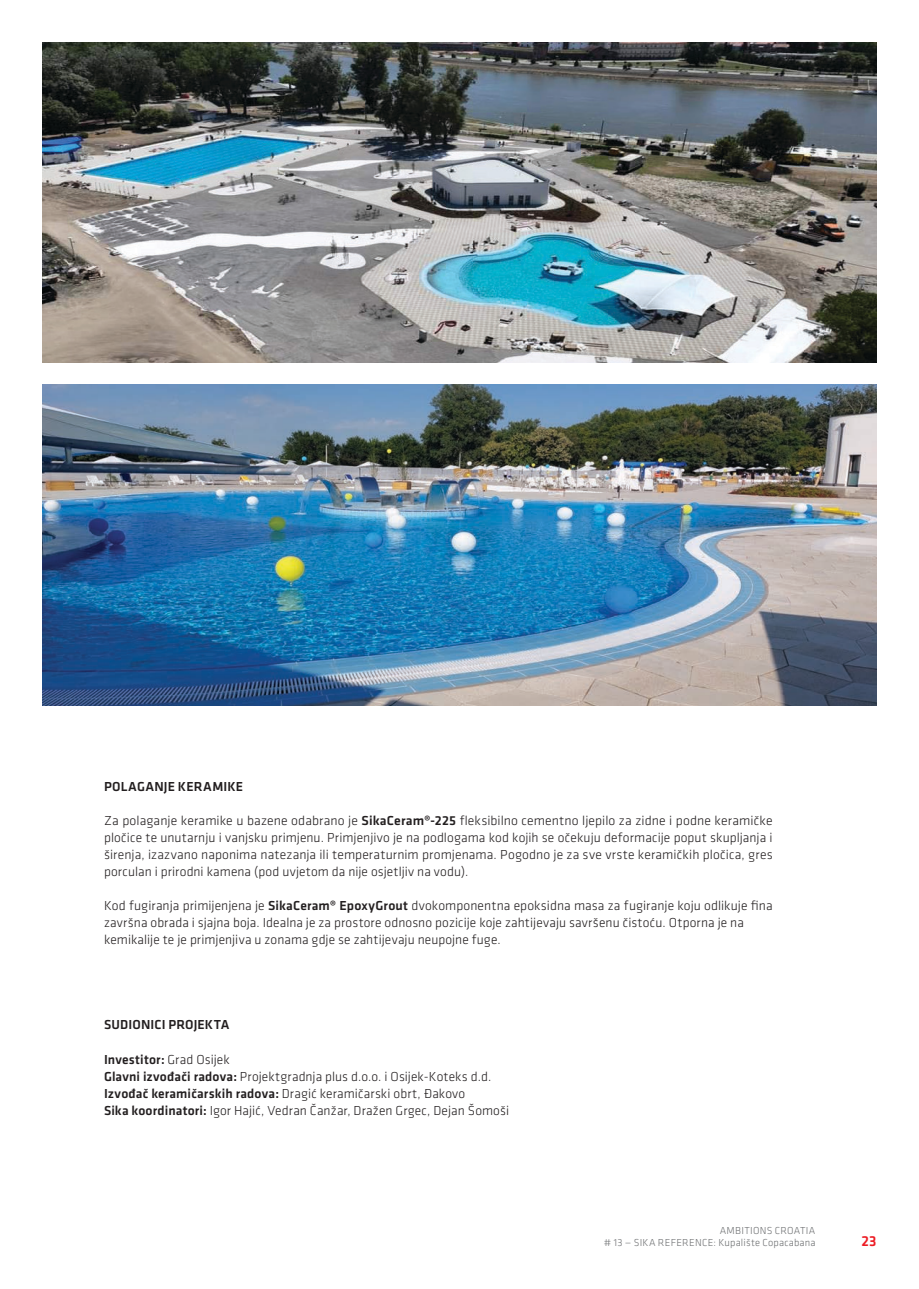
<style>
.page{position:relative;width:919px;height:1289px;background:#fff}
.page>*{position:absolute;margin:0;border:0;box-sizing:border-box;transform-origin:0 0}
.t1{font:500 15px "Klavika";color:#ed1c24}
.SI_Copy_Magazine_A4{font:300 13.5px/17px "Klavika";letter-spacing:.005em;color:#231f20;text-align:justify}
.SI_Copy_Magazine_A4-2{font:500 13.5px "Klavika";letter-spacing:.01em;color:#231f20}
.t2{font:300 10.5px "Klavika";letter-spacing:.02em;color:#6d6f71}
.s1{font-weight:500}
.s2{font-weight:300}
</style>
<div class="page">
<img style="left:43px;top:43px;width:833px;height:320px">
<img style="left:43px;top:385px;width:833px;height:320px">
<p class="SI_Copy_Magazine_A4-2" style="left:104px;top:777px;width:141px">POLAGANJE KERAMIKE</p>
<p class="SI_Copy_Magazine_A4" style="left:104px;top:812px;width:670px">Za polaganje keramike u bazene odabrano je <span class="s1">SikaCeram®-225</span> fleksibilno cementno ljepilo za zidne i podne keramičke pločice te unutarnju i vanjsku primjenu. Primjenjivo je na podlogama kod kojih se očekuju deformacije poput skupljanja i širenja, izazvano naponima natezanja ili temperaturnim promjenama. Pogodno je za sve vrste keramičkih pločica, gres porculan i prirodni kamena (pod uvjetom da nije osjetljiv na vodu).</p>
<p class="SI_Copy_Magazine_A4" style="left:104px;top:897px;width:670px">Kod fugiranja primijenjena je <span class="s1">SikaCeram® EpoxyGrout</span> dvokomponentna epoksidna masa za fugiranje koju odlikuje fina završna obrada i sjajna boja. Idealna je za prostore odnosno pozicije koje zahtijevaju savršenu čistoću. Otporna je na</p>
<p class="SI_Copy_Magazine_A4" style="left:104px;top:931px;width:398px">kemikalije te je primjenjiva u zonama gdje se zahtijevaju neupojne fuge.</p>
<p class="SI_Copy_Magazine_A4-2" style="left:104px;top:1015px;width:127px">SUDIONICI PROJEKTA</p>
<p class="SI_Copy_Magazine_A4-2" style="left:104px;top:1049px;width:127px">Investitor: <span class="s2">Grad Osijek</span></p>
<p class="SI_Copy_Magazine_A4" style="left:104px;top:1067px;width:389px"><span class="s1">Glavni izvođači radova:</span> Projektgradnja plus d.o.o. i Osijek-Koteks d.d.</p>
<p class="SI_Copy_Magazine_A4" style="left:104px;top:1084px;width:363px"><span class="s1">Izvođač keramičarskih radova:</span> Dragić keramičarski obrt, Đakovo</p>
<p class="SI_Copy_Magazine_A4" style="left:104px;top:1101px;width:407px"><span class="s1">Sika koordinatori:</span> Igor Hajić, Vedran Čanžar, Dražen Grgec, Dejan Šomoši</p>
<p class="t2" style="left:719px;top:1223px;width:97px">AMBITIONS CROATIA</p>
<p class="t2" style="left:603px;top:1236px;width:213px"># 13 — SIKA REFERENCE: Kupalište Copacabana</p>
<p class="t1" style="left:861px;top:1231px;width:17px">23</p>
</div>
